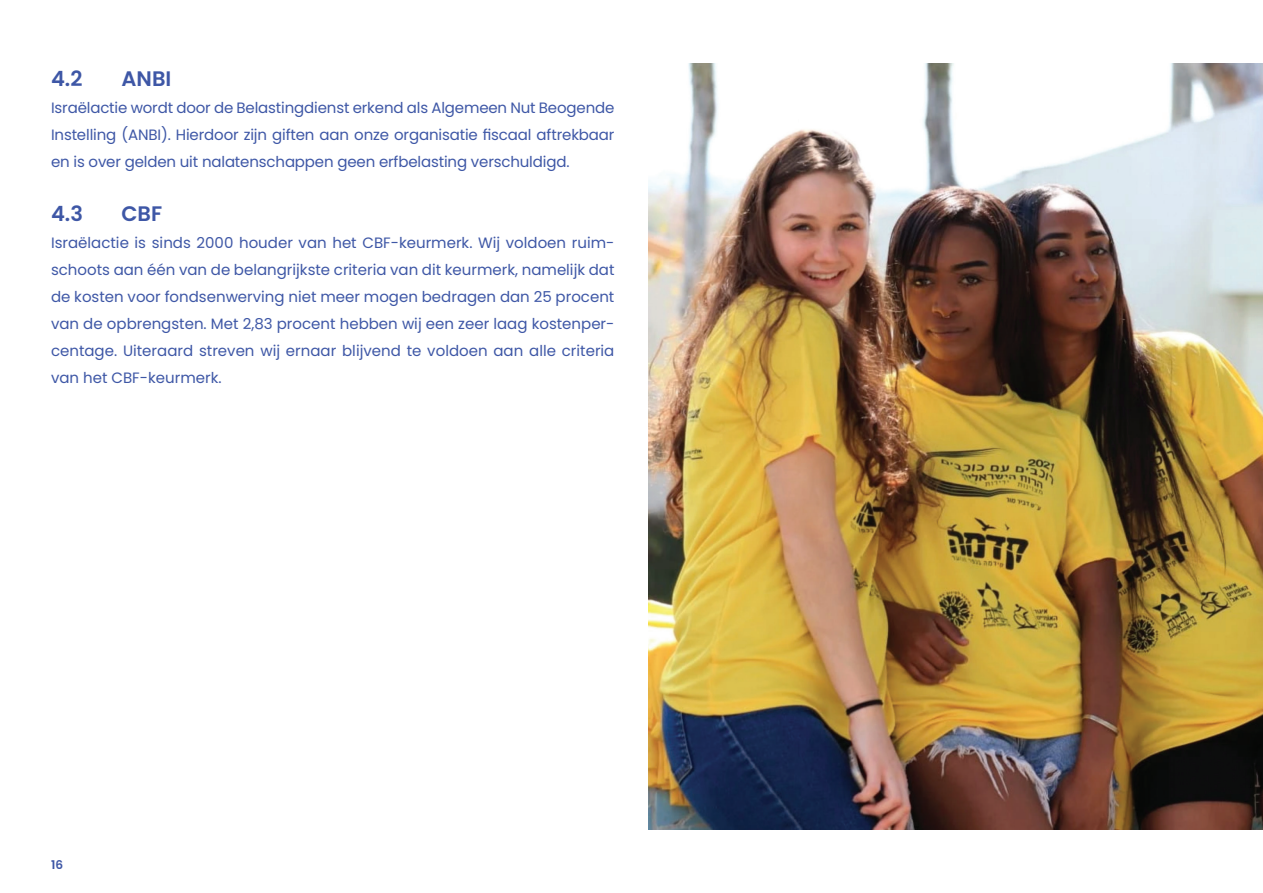
<style>
.page{position:relative;width:1263px;height:893px;background:#fff}
.page>*{position:absolute;margin:0;border:0;box-sizing:border-box;transform-origin:0 0}
.t1{font:600 21px "Poppins";color:#3e57a6}
.t2{font:15px/27px "Poppins";letter-spacing:-.005em;color:#3e57a6;text-align:justify}
.t3{font:600 12px "Poppins";color:#3e57a6}
</style>
<div class="page">
<img style="left:648px;top:64px;width:615px;height:765px">
<h1 class="t1" style="left:51px;top:66px;width:33px">4.2</h1>
<h1 class="t1" style="left:122px;top:66px;width:51px">ANBI</h1>
<p class="t2" style="left:51px;top:94px;width:565px">Israëlactie wordt door de Belastingdienst erkend als Algemeen Nut Beogende Instelling (ANBI). Hierdoor zijn giften aan onze organisatie fiscaal aftrekbaar en is over gelden uit nalatenschappen geen erfbelasting verschuldigd.</p>
<h1 class="t1" style="left:51px;top:201px;width:33px">4.3</h1>
<h1 class="t1" style="left:122px;top:201px;width:42px">CBF</h1>
<p class="t2" style="left:51px;top:229px;width:565px">Israëlactie is sinds 2000 houder van het CBF-keurmerk. Wij voldoen ruim&shy;schoots aan één van de belangrijkste criteria van dit keurmerk, namelijk dat de kosten voor fondsenwerving niet meer mogen bedragen dan 25 procent van de opbrengsten. Met 2,83 procent hebben wij een zeer laag kostenper&shy;centage. Uiteraard streven wij ernaar blijvend te voldoen aan alle criteria van het CBF-keurmerk.</p>
<p class="t3" style="left:51px;top:858px;width:14px">16</p>
</div>
